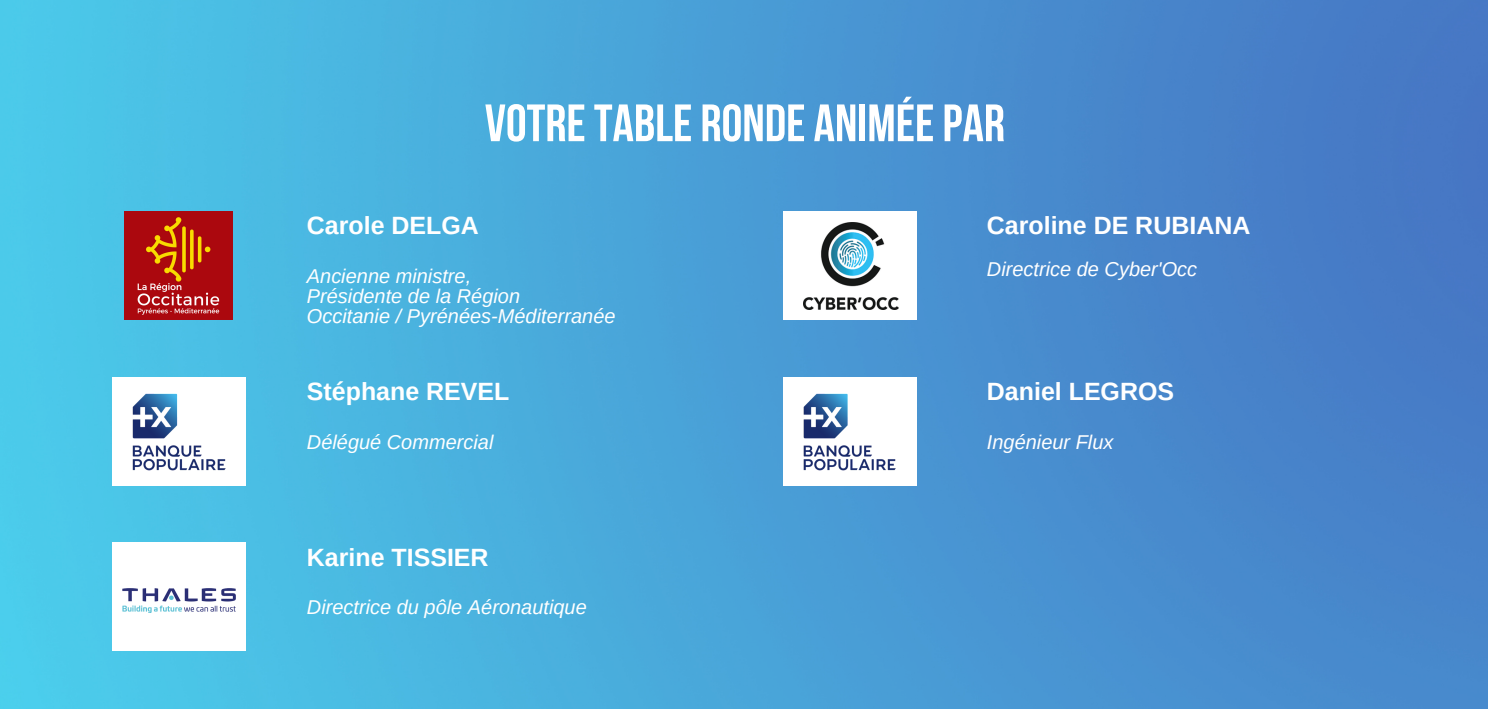
<style>
.page{position:relative;width:1488px;height:709px;background:#fff}
.page>*{position:absolute;margin:0;border:0;box-sizing:border-box;transform-origin:0 0}
.t1{font:700 52.5px "Bebas Neue";color:#fff}
.t2{font:700 25px "Arimo";color:#fff}
.t3{font:italic 20px/20px "Arimo";color:#fff}
</style>
<div class="page">
<img style="left:0;top:0;width:1487px;height:708px">
<img style="left:124px;top:211px;width:109px;height:109px">
<div style="left:112px;top:377px;width:133px;height:109px;background:#fff"></div>
<div style="left:783px;top:377px;width:133px;height:109px;background:#fff"></div>
<img style="left:803px;top:393px;width:93px;height:78px">
<img style="left:132px;top:393px;width:94px;height:78px">
<div style="left:783px;top:211px;width:133px;height:109px;background:#fff"></div>
<img style="left:803px;top:223px;width:95px;height:86px">
<div style="left:112px;top:542px;width:133px;height:109px;background:#fff"></div>
<img style="left:123px;top:588px;width:112px;height:24px">
<h1 class="t1" style="left:485px;top:102px;width:521px">VOTRE TABLE RONDE ANIMéE PAR</h1>
<p class="t2" style="left:307px;top:212px;width:173px">Carole DELGA</p>
<p class="t3" style="left:307px;top:266px;width:310px">Ancienne ministre,<br>Présidente de la Région<br>Occitanie / Pyrénées-Méditerranée</p>
<p class="t2" style="left:307px;top:378px;width:204px">Stéphane REVEL</p>
<p class="t3" style="left:307px;top:432px;width:188px">Délégué Commercial</p>
<p class="t2" style="left:307px;top:543px;width:183px">Karine TISSIER</p>
<p class="t3" style="left:307px;top:597px;width:281px">Directrice du pôle Aéronautique</p>
<p class="t2" style="left:987px;top:212px;width:265px">Caroline DE RUBIANA</p>
<p class="t3" style="left:987px;top:259px;width:212px">Directrice de Cyber'Occ</p>
<p class="t2" style="left:987px;top:378px;width:189px">Daniel LEGROS</p>
<p class="t3" style="left:987px;top:432px;width:128px">Ingénieur Flux</p>
</div>
